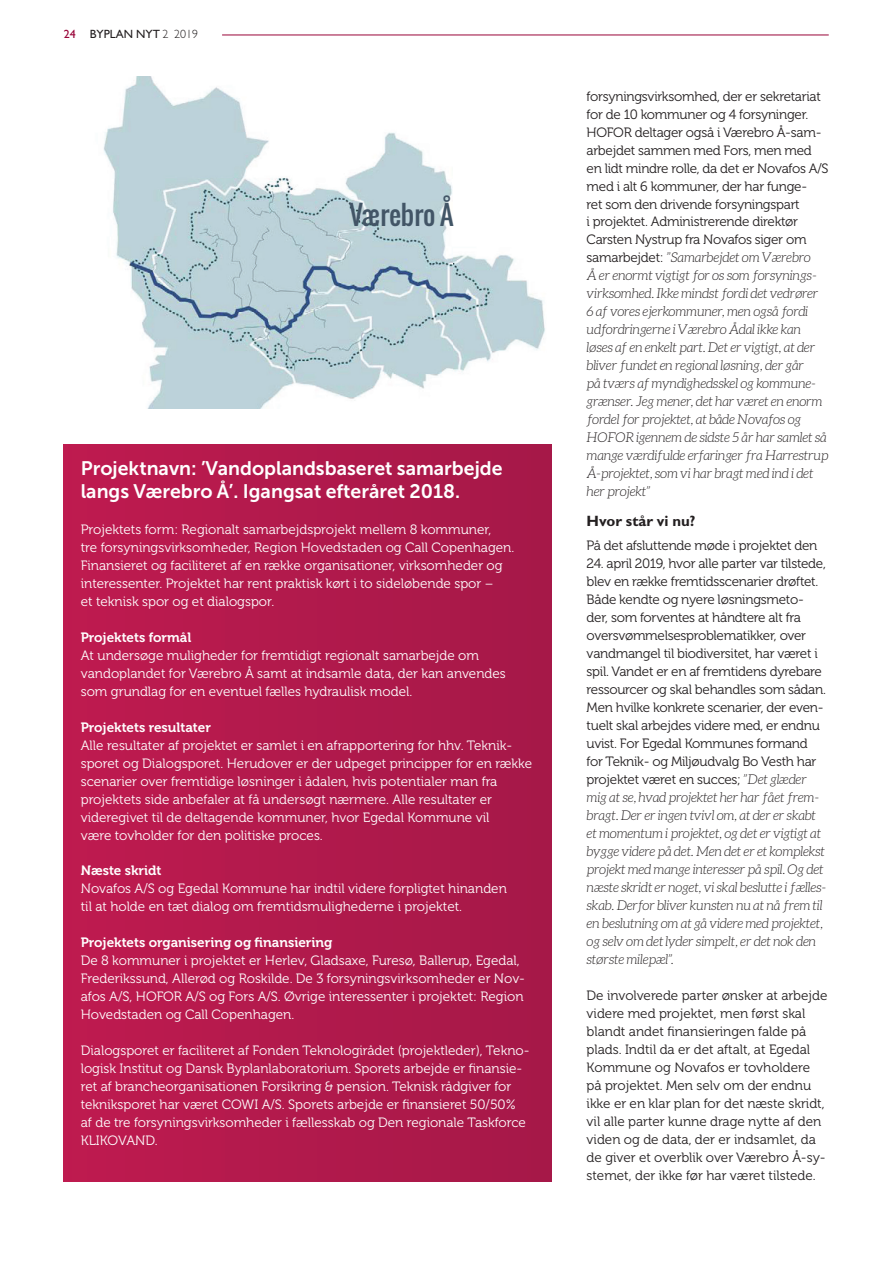
<style>
.page{position:relative;width:893px;height:1263px;background:#fff}
.page>*{position:absolute;margin:0;border:0;box-sizing:border-box;transform-origin:0 0}
.t1{font:26.55px "Oswald";color:#425566}
.t2{font:19.5px/22.5px "Museo Sans 700";color:#fff}
.t3{font:700 15px "Gill Sans Std";color:#231f20}
.t4{font:13.5px/18px "Museo 300";color:#fff}
.t5{font:italic 300 13.5px/18px "Aleo";letter-spacing:-.02em;color:#231f20}
.t6{font:13.5px/18px "Museo 300";letter-spacing:-.02em;color:#231f20}
.t7{font:13.5px/18px "Museo 300";color:#231f20}
.t8{font:13.5px "Museo 700";color:#fff}
.t9{font:12px "Gill Sans Std";color:#231f20}
.s1{color:#990438}
.s2{font-weight:300}
.s3{font-family:"Museo 300";font-weight:400;font-style:normal}
.s4{font-family:"Aleo";font-weight:300;font-style:italic}
</style>
<div class="page">
<img style="left:103px;top:77px;width:442px;height:331px">
<div style="left:64px;top:444px;width:487px;height:738px;background:#b11a4c"></div>
<hr style="left:222px;top:35px;width:607px;height:1px;background:#990438">
<p class="t9" style="left:64px;top:27px;width:136px"><span class="s1">24</span> BYPLAN NYT <span class="s2">2 2019</span></p>
<h1 class="t1" style="left:349px;top:202px;width:106px">Værebro Å</h1>
<h2 class="t2" style="left:81px;top:459px;width:423px">Projektnavn: ’Vandoplandsbaseret samarbejde langs Værebro Å’. Igangsat efteråret 2018.</h2>
<p class="t4" style="left:81px;top:521px;width:435px">Projektets form: Regionalt samarbejdsprojekt mellem 8 kommuner,<br>tre forsyningsvirksomheder, Region Hovedstaden og Call Copenhagen.<br>Finansieret og faciliteret af en række organisationer, virksomheder og interessenter. Projektet har rent praktisk kørt i to sideløbende spor –<br>et teknisk spor og et dialogspor.</p>
<p class="t8" style="left:81px;top:632px;width:112px">Projektets formål</p>
<p class="t4" style="left:81px;top:647px;width:426px">At undersøge muligheder for fremtidigt regionalt samarbejde om vandoplandet for Værebro Å samt at indsamle data, der kan anvendes som grundlag for en eventuel fælles hydraulisk model.</p>
<p class="t8" style="left:81px;top:722px;width:132px">Projektets resultater</p>
<p class="t4" style="left:81px;top:737px;width:453px">Alle resultater af projektet er samlet i en afrapportering for hhv. Teknik&shy;sporet og Dialogsporet. Herudover er der udpeget principper for en række scenarier over fremtidige løsninger i ådalen, hvis potentialer man fra projektets side anbefaler at få undersøgt nærmere. Alle resultater er videregivet til de deltagende kommuner, hvor Egedal Kommune vil<br>være tovholder for den politiske proces.</p>
<p class="t8" style="left:81px;top:866px;width:82px">Næste skridt</p>
<p class="t4" style="left:81px;top:881px;width:428px">Novafos A/S og Egedal Kommune har indtil videre forpligtet hinanden til at holde en tæt dialog om fremtidsmulighederne i projektet.</p>
<p class="t8" style="left:81px;top:938px;width:253px">Projektets organisering og finansiering</p>
<p class="t4" style="left:81px;top:953px;width:446px">De 8 kommuner i projektet er Herlev, Gladsaxe, Furesø, Ballerup, Egedal, Frederikssund, Allerød og Roskilde. De 3 forsyningsvirksomheder er Nov&shy;afos A/S, HOFOR A/S og Fors A/S. Øvrige interessenter i projektet: Region Hovedstaden og Call Copenhagen.</p>
<p class="t4" style="left:81px;top:1043px;width:450px">Dialogsporet er faciliteret af Fonden Teknologirådet (projektleder), Tekno&shy;logisk Institut og Dansk Byplanlaboratorium. Sporets arbejde er finansie&shy;ret af brancheorganisationen Forsikring &amp; pension. Teknisk rådgiver for tekniksporet har været COWI A/S. Sporets arbejde er finansieret 50/50% af de tre forsyningsvirksomheder i fællesskab og Den regionale Taskforce KLIKOVAND.</p>
<p class="t6" style="left:587px;top:88px;width:243px">forsyningsvirksomhed, der er sekretariat for de 10 kommuner og 4 forsyninger.<br>HOFOR deltager også i Værebro Å-sam&shy;arbejdet sammen med Fors, men med en lidt mindre rolle, da det er Novafos A/S med i alt 6 kommuner, der har funge-<br>ret som den drivende forsyningspart<br>i projektet. Administrerende direktør Carsten Nystrup fra Novafos siger om</p>
<p class="t5" style="left:587px;top:250px;width:243px"><span class="s3">samarbejdet:</span> ”Samarbejdet om Værebro<br>Å er enormt vigtigt for os som forsynings&shy;virksomhed. Ikke mindst fordi det vedrører 6 af vores ejerkommuner, men også fordi udfordringerne i Værebro Ådal ikke kan løses af en enkelt part. Det er vigtigt, at der bliver fundet en regional løsning, der går<br>på tværs af myndighedsskel og kommune&shy;grænser. Jeg mener, det har været en enorm fordel for projektet, at både Novafos og HOFOR igennem de sidste 5 år har samlet så mange værdifulde erfaringer fra Harrestrup Å-projektet, som vi har bragt med ind i det her projekt”</p>
<p class="t3" style="left:587px;top:516px;width:110px">Hvor står vi nu?</p>
<p class="t6" style="left:587px;top:538px;width:232px">På det afsluttende møde i projektet den</p>
<p class="t6" style="left:587px;top:556px;width:241px">24. april 2019, hvor alle parter var tilstede, blev en række fremtidsscenarier drøftet.<br>Både kendte og nyere løsningsmeto&shy;der, som forventes at håndtere alt fra oversvømmelsesproblematikker, over vandmangel til biodiversitet, har været i spil. Vandet er en af fremtidens dyrebare ressourcer og skal behandles som sådan.<br>Men hvilke konkrete scenarier, der even&shy;tuelt skal arbejdes videre med, er endnu uvist. For Egedal Kommunes formand for Teknik- og Miljøudvalg Bo Vesth har projektet været en succes; <span class="s4">”Det glæder</span></p>
<p class="t5" style="left:587px;top:790px;width:241px">mig at se, hvad projektet her har fået frem&shy;bragt. Der er ingen tvivl om, at der er skabt et momentum i projektet, og det er vigtigt at bygge videre på det. Men det er et komplekst projekt med mange interesser på spil. Og det næste skridt er noget, vi skal beslutte i fælles&shy;skab. Derfor bliver kunsten nu at nå frem til en beslutning om at gå videre med projektet, og selv om det lyder simpelt, er det nok den største milepæl”.</p>
<p class="t7" style="left:587px;top:987px;width:242px">De involverede parter ønsker at arbejde videre med projektet, men først skal blandt andet finansieringen falde på plads. Indtil da er det aftalt, at Egedal Kommune og Novafos er tovholdere på projektet. Men selv om der endnu ikke er en klar plan for det næste skridt, vil alle parter kunne drage nytte af den viden og de data, der er indsamlet, da de giver et overblik over Værebro Å-sy&shy;stemet, der ikke før har været tilstede.</p>
</div>
